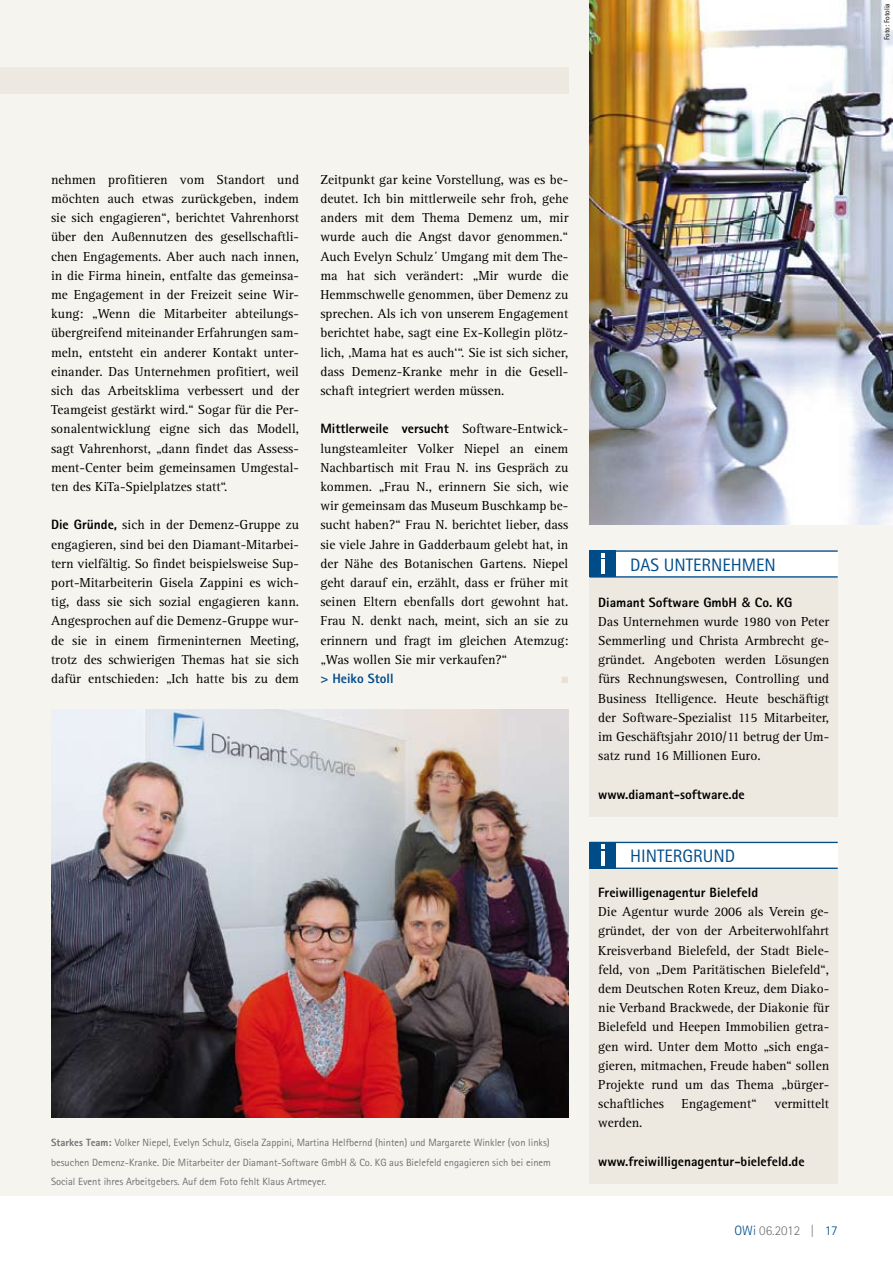
<style>
.page{position:relative;width:893px;height:1263px;background:#fff}
.page>*{position:absolute;margin:0;border:0;box-sizing:border-box;transform-origin:0 0}
.t1{font:18px "Rotis Sans Serif";color:#004c89}
.t2{font:13.5px/19.2px "Rotis Serif";color:#000;text-align:justify}
.t3{font:800 13.5px "Rotis Sans Serif";color:#000}
.t4{font:300 13.5px "Rotis Sans Serif";color:#707173}
.t5{font:800 13.5px "Rotis Sans Serif";color:#004c89}
.t6{font:10.5px/19.2px "Rotis Sans Serif";color:#707173;text-align:justify}
.t7{font:9px "Zapf Dingbats";color:#e7e0d3}
.t8{font:7.5px "Rotis Sans Serif";color:#000}
.s1{font-family:"Rotis Sans Serif";font-weight:800}
.s2{font-family:"Rotis Serif";font-weight:400}
.s3{font-weight:800}
.s4{font-family:"Frutiger";font-weight:300}
.s5{font-family:"Frutiger";font-weight:400}
.s6{color:#004c89}
</style>
<div class="page">
<div style="left:0;top:0;width:893px;height:1195px;background:#f6f4ef"></div>
<div style="left:0;top:67px;width:568px;height:26px;background:#ede9e0"></div>
<img style="left:590px;top:0;width:303px;height:524px">
<div style="left:590px;top:577px;width:248px;height:240px;background:#ede9e0"></div>
<div style="left:590px;top:551px;width:247px;height:26px;background:#fff"></div>
<hr style="left:590px;top:577px;width:248px;height:1px;background:#004c89">
<hr style="left:590px;top:551px;width:248px;height:1px;background:#004c89">
<div style="left:590px;top:551px;width:26px;height:26px;background:#004c89"></div>
<hr style="left:601px;top:560px;width:4px;height:14px;background:#fff">
<svg style="left:601px;top:553px;width:4px;height:5px"></svg>
<img style="left:51px;top:709px;width:517px;height:408px">
<div style="left:590px;top:869px;width:248px;height:315px;background:#ede9e0"></div>
<div style="left:590px;top:842px;width:247px;height:26px;background:#fff"></div>
<hr style="left:590px;top:868px;width:248px;height:1px;background:#004c89">
<hr style="left:590px;top:842px;width:248px;height:1px;background:#004c89">
<div style="left:590px;top:842px;width:26px;height:27px;background:#004c89"></div>
<hr style="left:601px;top:851px;width:4px;height:15px;background:#fff">
<svg style="left:601px;top:845px;width:4px;height:4px"></svg>
<p class="t8" style="left:882px;top:40px;width:38px;rotate:-90deg">Foto: Fotolia</p>
<p class="t2" style="left:51px;top:170px;width:250px">nehmen profitieren vom Standort und möchten auch etwas zurückgeben, indem sie sich engagieren“, berichtet Vahrenhorst über den Außennutzen des gesellschaftli&shy;chen Engagements. Aber auch nach innen, in die Firma hinein, entfalte das gemeinsa&shy;me Engagement in der Freizeit seine Wir&shy;kung: „Wenn die Mitarbeiter abteilungs&shy;übergreifend miteinander Erfahrungen sam&shy;meln, entsteht ein anderer Kontakt unter&shy;einander. Das Unternehmen profitiert, weil sich das Arbeitsklima verbessert und der Teamgeist gestärkt wird.“ Sogar für die Per&shy;sonalentwicklung eigne sich das Modell, sagt Vahrenhorst, „dann findet das Assess&shy;ment-Center beim gemeinsamen Umgestal&shy;ten des KiTa-Spielplatzes statt“.</p>
<p class="t2" style="left:51px;top:516px;width:250px"><span class="s1">Die Gründe,</span> sich in der Demenz-Gruppe zu engagieren, sind bei den Diamant-Mitarbei&shy;tern vielfältig. So findet beispielsweise Sup&shy;port-Mitarbeiterin Gisela Zappini es wich&shy;tig, dass sie sich sozial engagieren kann.<br>Angesprochen auf die Demenz-Gruppe wur&shy;de sie in einem firmeninternen Meeting, trotz des schwierigen Themas hat sie sich dafür entschieden: „Ich hatte bis zu dem</p>
<p class="t2" style="left:320px;top:170px;width:250px">Zeitpunkt gar keine Vorstellung, was es be&shy;deutet. Ich bin mittlerweile sehr froh, gehe anders mit dem Thema Demenz um, mir wurde auch die Angst davor genommen.“ Auch Evelyn Schulz´ Umgang mit dem The&shy;ma hat sich verändert: „Mir wurde die Hemmschwelle genommen, über Demenz zu sprechen. Als ich von unserem Engagement berichtet habe, sagt eine Ex-Kollegin plötz&shy;lich, ‚Mama hat es auch‘“. Sie ist sich sicher, dass Demenz-Kranke mehr in die Gesell&shy;schaft integriert werden müssen.</p>
<p class="t3" style="left:320px;top:420px;width:250px">Mittlerweile versucht <span class="s2">Software-Entwick-</span></p>
<p class="t2" style="left:320px;top:439px;width:250px">lungsteamleiter Volker Niepel an einem Nachbartisch mit Frau N. ins Gespräch zu kommen. „Frau N., erinnern Sie sich, wie wir gemeinsam das Museum Buschkamp be&shy;sucht haben?“ Frau N. berichtet lieber, dass sie viele Jahre in Gadderbaum gelebt hat, in der Nähe des Botanischen Gartens. Niepel geht darauf ein, erzählt, dass er früher mit seinen Eltern ebenfalls dort gewohnt hat.<br>Frau N. denkt nach, meint, sich an sie zu erinnern und fragt im gleichen Atemzug: „Was wollen Sie mir verkaufen?“</p>
<p class="t5" style="left:320px;top:670px;width:75px">&gt; Heiko Stoll</p>
<p class="t7" style="left:561px;top:676px;width:8px">■</p>
<p class="t6" style="left:51px;top:1133px;width:501px"><span class="s3">Starkes Team:</span> Volker N iepel, Evelyn Schulz, Gisela Zappini, Martina Helfbernd (hinten) und Margarete Winkler (von links) besuchen Demenz-Kranke. Die M itarbeiter der Diamant-Software GmbH <span class="s4">&amp;</span> Co. KG aus Bielefeld engagieren sich bei einem Social Event ihres Arbeitgebers. Auf dem Foto fehlt Klaus Artmeyer.</p>
<h1 class="t1" style="left:630px;top:554px;width:147px">das u nternehmen</h1>
<p class="t3" style="left:598px;top:593px;width:196px">Diamant Software GmbH <span class="s5">&amp;</span> Co. KG</p>
<p class="t2" style="left:598px;top:612px;width:233px">Das Unternehmen wurde 1980 von Peter Semmerling und Christa Armbrecht ge&shy;gründet. Angeboten werden Lösungen fürs Rechnungswesen, Controlling und Business Itelligence. Heute beschäftigt der Software-Spezialist 115 Mitarbeiter, im Geschäftsjahr 2010/11 betrug der Um&shy;satz rund 16 Millionen Euro.</p>
<p class="t3" style="left:598px;top:785px;width:148px">www.diamant-software.de</p>
<h1 class="t1" style="left:630px;top:845px;width:10px">HINTE</h1>
<h1 class="t1" style="left:673px;top:845px;width:64px">RGRUND</h1>
<p class="t3" style="left:598px;top:884px;width:161px">Freiwilligenagentur Bielefeld</p>
<p class="t2" style="left:598px;top:902px;width:233px">Die Agentur wurde 2006 als Verein ge&shy;gründet, der von der Arbeiterwohlfahrt Kreisverband Bielefeld, der Stadt Biele&shy;feld, von „Dem Paritätischen Bielefeld“, dem Deutschen Roten Kreuz, dem Diako&shy;nie Verband Brackwede, der Diakonie für Bielefeld und Heepen Immobilien getra&shy;gen wird. Unter dem Motto „sich enga&shy;gieren, mitmachen, Freude haben“ sollen Projekte rund um das Thema „bürger&shy;schaftliches</p>
<p class="t2" style="left:681px;top:1094px;width:77px">Engagement“</p>
<p class="t2" style="left:774px;top:1094px;width:56px">vermittelt</p>
<p class="t2" style="left:598px;top:1114px;width:46px">werden.</p>
<p class="t3" style="left:598px;top:1153px;width:208px">www.freiwilligenagentur-bielefeld.de</p>
<p class="t4" style="left:734px;top:1223px;width:105px"><span class="s6">OWi</span> 06.2012 | <span class="s6">17</span></p>
</div>
